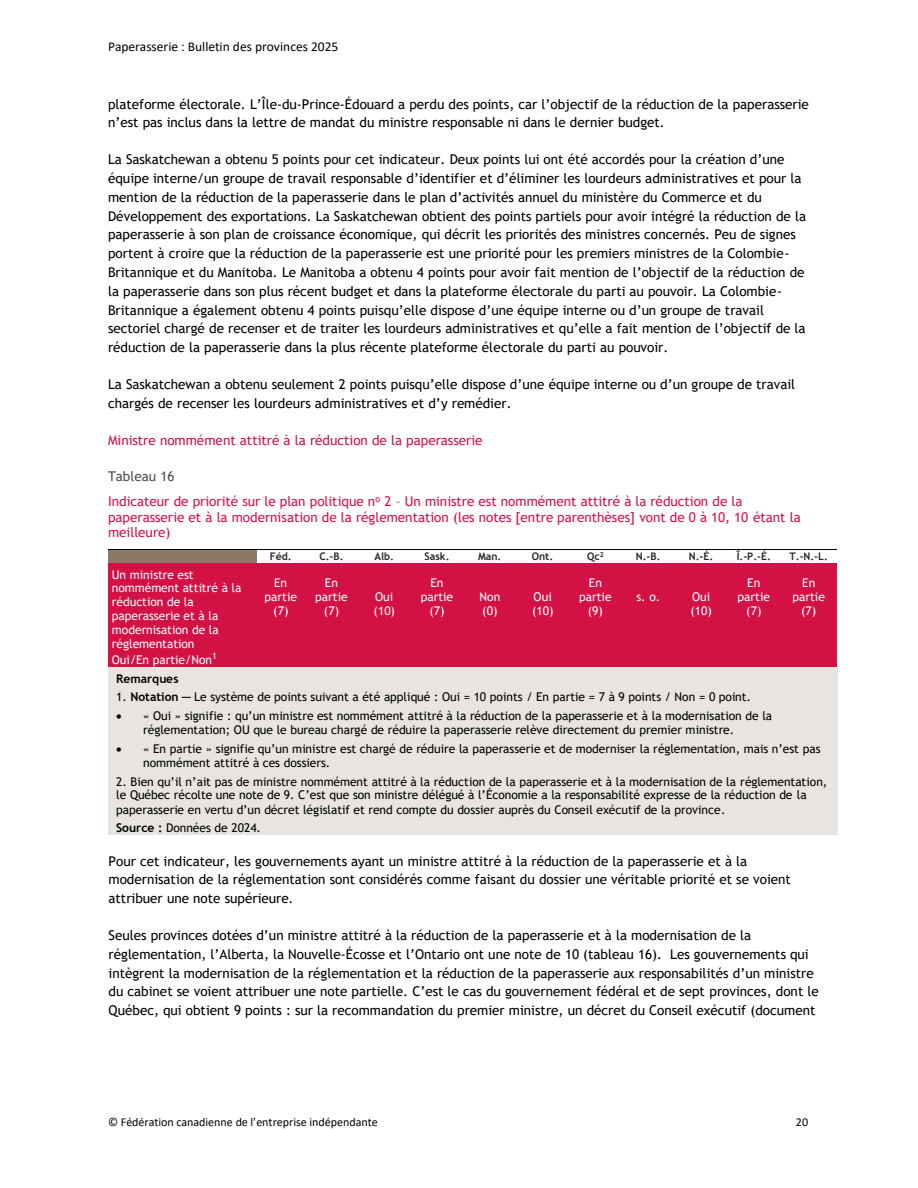
<style>
.page{position:relative;width:918px;height:1188px;background:#fff}
.page>*{position:absolute;margin:0;border:0;box-sizing:border-box;transform-origin:0 0}
.t1{font:13.5px/18.8px "Trebuchet MS";color:#000}
.t2{font:13.5px/15.6px "Trebuchet MS";color:#d31145}
.t3{font:13.5px "Calibri";color:#000}
.t4{font:13.5px "Trebuchet MS";color:#4d4d4d}
.t5{font:12px/14.1px "Trebuchet MS";color:#000}
.t6{font:12px/14.1px "Trebuchet MS";color:#fff;text-align:center}
.t7{font:12px "Calibri";letter-spacing:-.005em;color:#000}
.t8{font:700 12px "Trebuchet MS";color:#000}
.t9{font:700 10.5px "Trebuchet MS";color:#262626}
.s1{font-weight:700}
.s2{font-family:"Arial"}
</style>
<div class="page">
<div style="left:108px;top:550px;width:149px;height:13px;background:#8a7967"></div>
<hr style="left:108px;top:549px;width:149px;height:1px;background:#000">
<hr style="left:257px;top:549px;width:48px;height:1px;background:#000">
<hr style="left:306px;top:549px;width:52px;height:1px;background:#000">
<hr style="left:359px;top:549px;width:52px;height:1px;background:#000">
<hr style="left:411px;top:549px;width:53px;height:1px;background:#000">
<hr style="left:464px;top:549px;width:52px;height:1px;background:#000">
<hr style="left:517px;top:549px;width:52px;height:1px;background:#000">
<hr style="left:570px;top:549px;width:52px;height:1px;background:#000">
<hr style="left:623px;top:549px;width:52px;height:1px;background:#000">
<hr style="left:676px;top:549px;width:52px;height:1px;background:#000">
<hr style="left:728px;top:549px;width:52px;height:1px;background:#000">
<hr style="left:781px;top:549px;width:56px;height:1px;background:#000">
<div style="left:108px;top:563px;width:149px;height:104px;background:#d31145"></div>
<div style="left:257px;top:563px;width:48px;height:40px;background:#d31145"></div>
<div style="left:305px;top:563px;width:53px;height:40px;background:#d31145"></div>
<div style="left:358px;top:563px;width:53px;height:40px;background:#d31145"></div>
<div style="left:411px;top:563px;width:53px;height:40px;background:#d31145"></div>
<div style="left:464px;top:563px;width:52px;height:40px;background:#d31145"></div>
<div style="left:516px;top:563px;width:53px;height:40px;background:#d31145"></div>
<div style="left:569px;top:563px;width:53px;height:40px;background:#d31145"></div>
<div style="left:622px;top:563px;width:53px;height:40px;background:#d31145"></div>
<div style="left:675px;top:563px;width:53px;height:40px;background:#d31145"></div>
<div style="left:728px;top:563px;width:52px;height:40px;background:#d31145"></div>
<div style="left:780px;top:563px;width:57px;height:40px;background:#d31145"></div>
<div style="left:257px;top:603px;width:48px;height:64px;background:#d31145"></div>
<div style="left:305px;top:603px;width:53px;height:64px;background:#d31145"></div>
<div style="left:358px;top:603px;width:53px;height:64px;background:#d31145"></div>
<div style="left:411px;top:603px;width:53px;height:64px;background:#d31145"></div>
<div style="left:464px;top:603px;width:52px;height:64px;background:#d31145"></div>
<div style="left:516px;top:603px;width:53px;height:64px;background:#d31145"></div>
<div style="left:569px;top:603px;width:53px;height:64px;background:#d31145"></div>
<div style="left:622px;top:603px;width:53px;height:64px;background:#d31145"></div>
<div style="left:675px;top:603px;width:53px;height:64px;background:#d31145"></div>
<div style="left:728px;top:603px;width:52px;height:64px;background:#d31145"></div>
<div style="left:780px;top:603px;width:57px;height:64px;background:#d31145"></div>
<div style="left:108px;top:667px;width:729px;height:168px;background:#e8e4e0"></div>
<p class="t3" style="left:108px;top:41px;width:232px">Paperasserie : Bulletin des provinces 2025</p>
<p class="t1" style="left:108px;top:94px;width:702px">plateforme électorale. L’Île-du-Prince-Édouard a perdu des points, car l’objectif de la réduction de la paperasserie n’est pas inclus dans la lettre de mandat du ministre responsable ni dans le dernier budget.</p>
<p class="t1" style="left:108px;top:150px;width:700px">La Saskatchewan a obtenu 5 points pour cet indicateur. Deux points lui ont été accordés pour la création d’une équipe interne/un groupe de travail responsable d’identifier et d’éliminer les lourdeurs administratives et pour la mention de la réduction de la paperasserie dans le plan d’activités annuel du ministère du Commerce et du Développement des exportations. La Saskatchewan obtient des points partiels pour avoir intégré la réduction de la paperasserie à son plan de croissance économique, qui décrit les priorités des ministres concernés. Peu de signes portent à croire que la réduction de la paperasserie est une priorité pour les premiers ministres de la Colombie-Britannique et du Manitoba. Le Manitoba a obtenu 4 points pour avoir fait mention de l’objectif de la réduction de la paperasserie dans son plus récent budget et dans la plateforme électorale du parti au pouvoir. La Colombie-Britannique a également obtenu 4 points puisqu’elle dispose d’une équipe interne ou d’un groupe de travail sectoriel chargé de recenser et de traiter les lourdeurs administratives et qu’elle a fait mention de l’objectif de la réduction de la paperasserie dans la plus récente plateforme électorale du parti au pouvoir.</p>
<p class="t1" style="left:108px;top:375px;width:689px">La Saskatchewan a obtenu seulement 2 points puisqu’elle dispose d’une équipe interne ou d’un groupe de travail chargés de recenser les lourdeurs administratives et d’y remédier.</p>
<p class="t2" style="left:108px;top:432px;width:376px">Ministre nommément attitré à la réduction de la paperasserie</p>
<p class="t4" style="left:108px;top:469px;width:68px">Tableau 16</p>
<p class="t2" style="left:108px;top:493px;width:694px">Indicateur de priorité sur le plan politique n<sup>o</sup> 2 – Un ministre est nommément attitré à la réduction de la paperasserie et à la modernisation de la réglementation (les notes [entre parenthèses] vont de 0 à 10, 10 étant la meilleure)</p>
<p class="t9" style="left:270px;top:550px;width:23px">Féd.</p>
<p class="t9" style="left:319px;top:550px;width:26px">C.-B.</p>
<p class="t9" style="left:374px;top:550px;width:21px">Alb.</p>
<p class="t9" style="left:425px;top:550px;width:27px">Sask.</p>
<p class="t9" style="left:478px;top:550px;width:25px">Man.</p>
<p class="t9" style="left:532px;top:550px;width:23px">Ont.</p>
<p class="t9" style="left:587px;top:550px;width:18px">Qc<sup>2</sup></p>
<p class="t9" style="left:636px;top:550px;width:26px">N.-B.</p>
<p class="t9" style="left:689px;top:550px;width:26px">N.-É.</p>
<p class="t9" style="left:737px;top:550px;width:36px">Î.-P.-É.</p>
<p class="t9" style="left:789px;top:550px;width:40px">T.-N.-L.</p>
<p class="t6" style="left:112px;top:567px;width:131px;text-align:left">Un ministre est nommément attitré à la réduction de la paperasserie et à la modernisation de la réglementation</p>
<p class="t6" style="left:112px;top:652px;width:107px">Oui/En partie/Non<sup>1</sup></p>
<p class="t6" style="left:265px;top:575px;width:34px">En partie</p>
<p class="t6" style="left:315px;top:575px;width:34px">En partie</p>
<p class="t6" style="left:421px;top:575px;width:34px">En partie</p>
<p class="t6" style="left:579px;top:575px;width:34px">En partie</p>
<p class="t6" style="left:738px;top:575px;width:34px">En partie</p>
<p class="t6" style="left:793px;top:575px;width:34px">En partie</p>
<p class="t6" style="left:375px;top:589px;width:20px">Oui</p>
<p class="t6" style="left:480px;top:589px;width:22px">Non</p>
<p class="t6" style="left:534px;top:589px;width:20px">Oui</p>
<p class="t6" style="left:636px;top:589px;width:25px">s. o.</p>
<p class="t6" style="left:692px;top:589px;width:20px">Oui</p>
<p class="t6" style="left:273px;top:603px;width:17px">(7)</p>
<p class="t6" style="left:324px;top:603px;width:17px">(7)</p>
<p class="t6" style="left:374px;top:603px;width:23px">(10)</p>
<p class="t6" style="left:429px;top:603px;width:17px">(7)</p>
<p class="t6" style="left:482px;top:603px;width:17px">(0)</p>
<p class="t6" style="left:532px;top:603px;width:23px">(10)</p>
<p class="t6" style="left:588px;top:603px;width:17px">(9)</p>
<p class="t6" style="left:690px;top:603px;width:23px">(10)</p>
<p class="t6" style="left:746px;top:603px;width:17px">(7)</p>
<p class="t6" style="left:801px;top:603px;width:17px">(7)</p>
<p class="t8" style="left:116px;top:671px;width:64px">Remarques</p>
<p class="t5" style="left:116px;top:690px;width:636px">1. <span class="s1">Notation</span> <span class="s2">─</span> Le système de points suivant a été appliqué : Oui = 10 points / En partie = 7 à 9 points / Non = 0 point.</p>
<p class="t5" style="left:143px;top:709px;width:631px;text-indent:-27px">• « Oui » signifie : qu’un ministre est nommément attitré à la réduction de la paperasserie et à la modernisation de la réglementation; OU que le bureau chargé de réduire la paperasserie relève directement du premier ministre.</p>
<p class="t5" style="left:143px;top:742px;width:679px;text-indent:-27px">• « En partie » signifie qu’un ministre est chargé de réduire la paperasserie et de moderniser la réglementation, mais n’est pas nommément attitré à ces dossiers.</p>
<p class="t5" style="left:116px;top:774px;width:713px">2. Bien qu’il n’ait pas de ministre nommément attitré à la réduction de la paperasserie et à la modernisation de la réglementation, le Québec récolte une note de 9. C’est que son ministre délégué à l’Économie a la responsabilité expresse de la réduction de la paperasserie en vertu d’un décret législatif et rend compte du dossier auprès du Conseil exécutif de la province.</p>
<p class="t5" style="left:116px;top:820px;width:146px"><span class="s1">Source :</span> Données de 2024.</p>
<p class="t1" style="left:109px;top:851px;width:684px">Pour cet indicateur, les gouvernements ayant un ministre attitré à la réduction de la paperasserie et à la modernisation de la réglementation sont considérés comme faisant du dossier une véritable priorité et se voient attribuer une note supérieure.</p>
<p class="t1" style="left:109px;top:926px;width:712px">Seules provinces dotées d’un ministre attitré à la réduction de la paperasserie et à la modernisation de la réglementation, l’Alberta, la Nouvelle-Écosse et l’Ontario ont une note de 10 (tableau 16). Les gouvernements qui intègrent la modernisation de la réglementation et la réduction de la paperasserie aux responsabilités d’un ministre du cabinet se voient attribuer une note partielle. C’est le cas du gouvernement fédéral et de sept provinces, dont le Québec, qui obtient 9 points : sur la recommandation du premier ministre, un décret du Conseil exécutif (document</p>
<p class="t7" style="left:108px;top:1117px;width:271px">© Fédération canadienne de l’entreprise indépendante</p>
<p class="t7" style="left:796px;top:1117px;width:14px">20</p>
</div>
